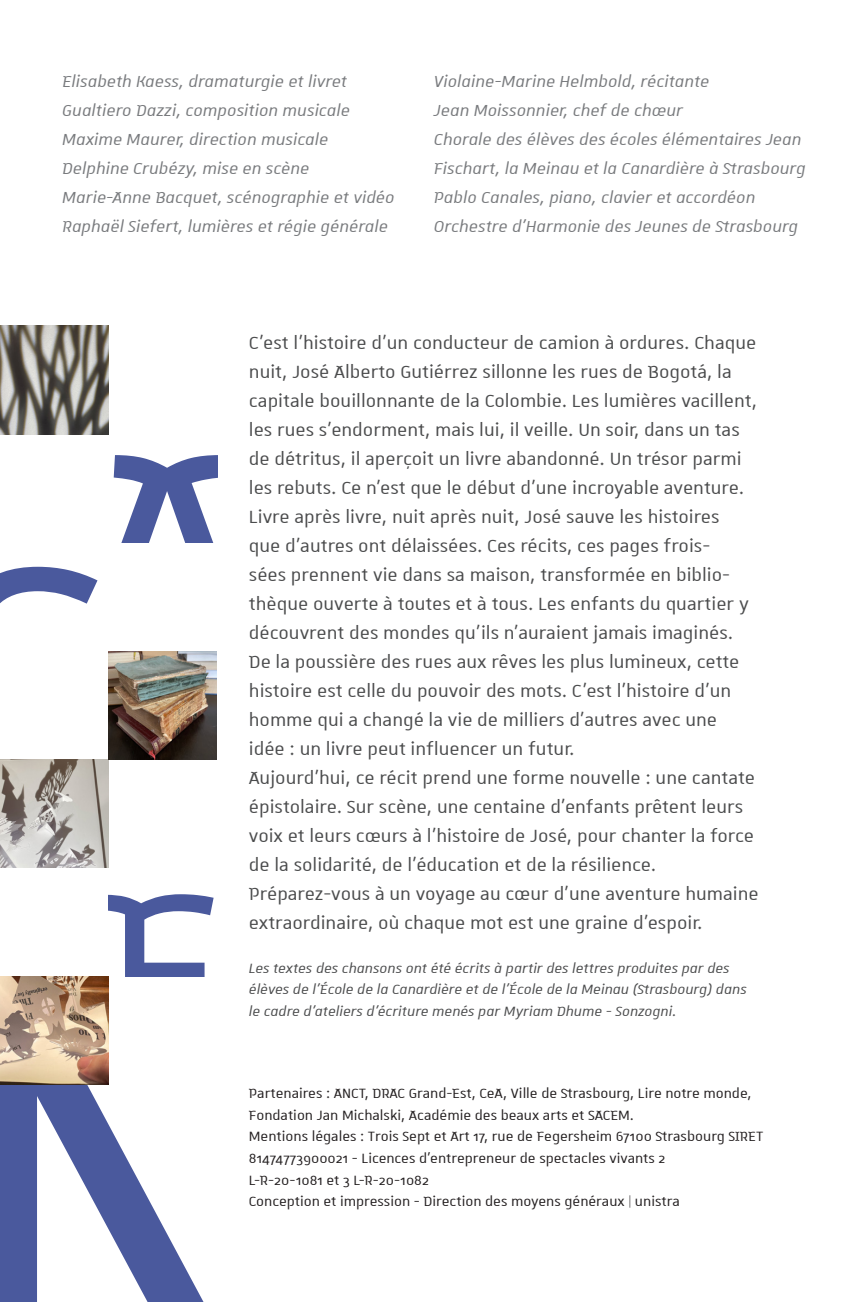
<style>
.page{position:relative;width:868px;height:1302px;background:#fff}
.page>*{position:absolute;margin:0;border:0;box-sizing:border-box;transform-origin:0 0}
.text{font:23.62px/29px "Unistra D";color:#4b4c4d}
.creator{font:italic 21.38px/29px "Unistra D";color:#797b7e}
.info{font:18px/21.6px "Unistra D";color:#231f20}
.text-2{font:italic 18px/21.6px "Unistra D";color:#4b4c4d}
</style>
<div class="page">
<img style="left:0;top:976px;width:108px;height:108px">
<svg style="left:108px;top:894px;width:105px;height:82px"></svg>
<svg style="left:113px;top:455px;width:104px;height:87px"></svg>
<img style="left:0;top:759px;width:108px;height:108px">
<img style="left:0;top:325px;width:108px;height:109px">
<svg style="left:0;top:566px;width:98px;height:38px"></svg>
<svg style="left:0;top:1084px;width:203px;height:217px"></svg>
<img style="left:108px;top:651px;width:109px;height:108px">
<p class="creator" style="left:62px;top:66px;width:286px">Elisabeth Kaess, dramaturgie et livret</p>
<p class="creator" style="left:62px;top:95px;width:289px">Gualtiero Dazzi, composition musicale</p>
<p class="creator" style="left:62px;top:124px;width:268px">Maxime Maurer, direction musicale</p>
<p class="creator" style="left:62px;top:153px;width:249px">Delphine Crubézy, mise en scène</p>
<p class="creator" style="left:62px;top:182px;width:334px">Marie-Anne Bacquet, scénographie et vidéo</p>
<p class="creator" style="left:62px;top:211px;width:327px">Raphaël Siefert, lumières et régie générale</p>
<p class="creator" style="left:434px;top:66px;width:277px">Violaine-Marine Helmbold, récitante</p>
<p class="creator" style="left:434px;top:95px;width:251px">Jean Moissonnier, chef de chœur</p>
<p class="creator" style="left:434px;top:124px;width:373px">Chorale des élèves des écoles élémentaires Jean<br>Fischart, la Meinau et la Canardière à Strasbourg</p>
<p class="creator" style="left:434px;top:182px;width:323px">Pablo Canales, piano, clavier et accordéon</p>
<p class="creator" style="left:434px;top:211px;width:366px">Orchestre d’Harmonie des Jeunes de Strasbourg</p>
<p class="text" style="left:249px;top:327px;width:510px">C’est l’histoire d’un conducteur de camion à ordures. Chaque nuit, José Alberto Gutiérrez sillonne les rues de Bogotá, la capitale bouillonnante de la Colombie. Les lumières vacillent, les rues s’endorment, mais lui, il veille. Un soir, dans un tas de détritus, il aperçoit un livre abandonné. Un trésor parmi les rebuts. Ce n’est que le début d’une incroyable aventure.</p>
<p class="text" style="left:249px;top:501px;width:501px">Livre après livre, nuit après nuit, José sauve les histoires que d’autres ont délaissées. Ces récits, ces pages frois&shy;sées prennent vie dans sa maison, transformée en biblio&shy;thèque ouverte à toutes et à tous. Les enfants du quartier y découvrent des mondes qu’ils n’auraient jamais imaginés.</p>
<p class="text" style="left:249px;top:646px;width:492px">De la poussière des rues aux rêves les plus lumineux, cette histoire est celle du pouvoir des mots. C’est l’histoire d’un homme qui a changé la vie de milliers d’autres avec une idée : un livre peut influencer un futur.</p>
<p class="text" style="left:249px;top:762px;width:507px">Aujourd’hui, ce récit prend une forme nouvelle : une cantate épistolaire. Sur scène, une centaine d’enfants prêtent leurs voix et leurs cœurs à l’histoire de José, pour chanter la force de la solidarité, de l’éducation et de la résilience.</p>
<p class="text" style="left:249px;top:878px;width:511px">Préparez-vous à un voyage au cœur d’une aventure humaine extraordinaire, où chaque mot est une graine d’espoir.</p>
<p class="text-2" style="left:249px;top:956px;width:499px">Les textes des chansons ont été écrits à partir des lettres produites par des élèves de l’École de la Canardière et de l’École de la Meinau (Strasbourg) dans le cadre d’ateliers d’écriture menés par Myriam Dhume - Sonzogni.</p>
<p class="info" style="left:249px;top:1081px;width:504px">Partenaires : ANCT, DRAC Grand-Est, CeA, Ville de Strasbourg, Lire notre monde,<br>Fondation Jan Michalski, Académie des beaux arts et SACEM.</p>
<p class="info" style="left:249px;top:1125px;width:516px">Mentions légales : Trois Sept et Art 17, rue de Fegersheim 67100 Strasbourg SIRET<br>81474773900021 - Licences d’entrepreneur de spectacles vivants 2</p>
<p class="info" style="left:249px;top:1168px;width:181px">L-R-20-1081 et 3 L-R-20-1082</p>
<p class="info" style="left:249px;top:1189px;width:432px">Conception et impression - Direction des moyens généraux | unistra</p>
</div>
